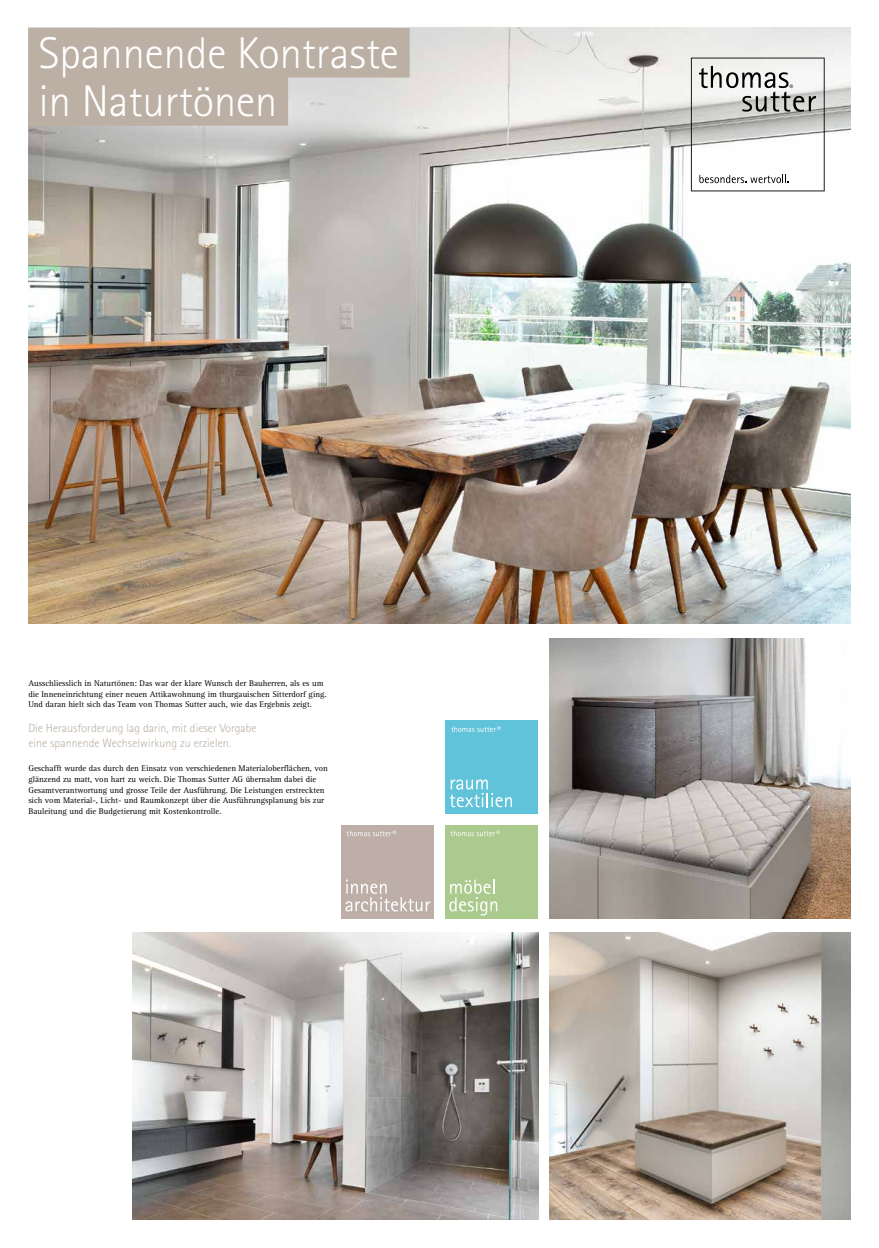
<style>
.page{position:relative;width:879px;height:1248px;background:#fff}
.page>*{position:absolute;margin:0;border:0;box-sizing:border-box;transform-origin:0 0}
.t1{font:300 44.4px/48.2px "Rotis Sans Serif";color:#fff}
.t2{font:300 12px/14.4px "Rotis Sans Serif";color:#bcb0a5}
.t3{font:8.5px/10.7px "Rotis Serif";color:#000}
</style>
<div class="page">
<div style="left:445px;top:825px;width:93px;height:93px;background:#abca8d"></div>
<svg style="left:449px;top:879px;width:48px;height:36px"></svg>
<svg style="left:451px;top:830px;width:49px;height:6px"></svg>
<img style="left:28px;top:28px;width:822px;height:596px">
<div style="left:28px;top:28px;width:382px;height:49px;background:#bcb0a5"></div>
<div style="left:28px;top:76px;width:260px;height:50px;background:#bcb0a5"></div>
<img style="left:133px;top:932px;width:405px;height:287px">
<img style="left:549px;top:932px;width:301px;height:287px">
<img style="left:549px;top:638px;width:301px;height:280px">
<svg style="left:691px;top:58px;width:133px;height:133px"></svg>
<div style="left:341px;top:825px;width:93px;height:93px;background:#bdafa8"></div>
<svg style="left:345px;top:879px;width:85px;height:32px"></svg>
<svg style="left:347px;top:830px;width:49px;height:6px"></svg>
<div style="left:445px;top:720px;width:93px;height:94px;background:#61c3d9"></div>
<svg style="left:450px;top:779px;width:62px;height:28px"></svg>
<svg style="left:451px;top:726px;width:50px;height:6px"></svg>
<h1 class="t1" style="left:39px;top:29px;width:361px">Spannende Kontraste in Naturtönen</h1>
<p class="t3" style="left:28px;top:678px;width:300px">Ausschliesslich in Naturtönen: Das war der klare Wunsch der Bauherren, als es um die Inneneinrichtung einer neuen Attikawohnung im thurgauischen Sitterdorf ging.<br>Und daran hielt sich das Team von Thomas Sutter auch, wie das Ergebnis zeigt.</p>
<h2 class="t2" style="left:28px;top:721px;width:230px">Die Herausforderung lag darin, mit dieser Vorgabe eine spannende Wechselwirkung zu erzielen.</h2>
<p class="t3" style="left:28px;top:763px;width:301px">Geschafft wurde das durch den Einsatz von verschiedenen Materialoberflächen, von glänzend zu matt, von hart zu weich. Die Thomas Sutter AG übernahm dabei die Gesamtverantwortung und grosse Teile der Ausführung. Die Leistungen erstreckten sich vom Material-, Licht- und Raumkonzept über die Ausführungsplanung bis zur Bauleitung und die Budgetierung mit Kostenkontrolle.</p>
</div>
